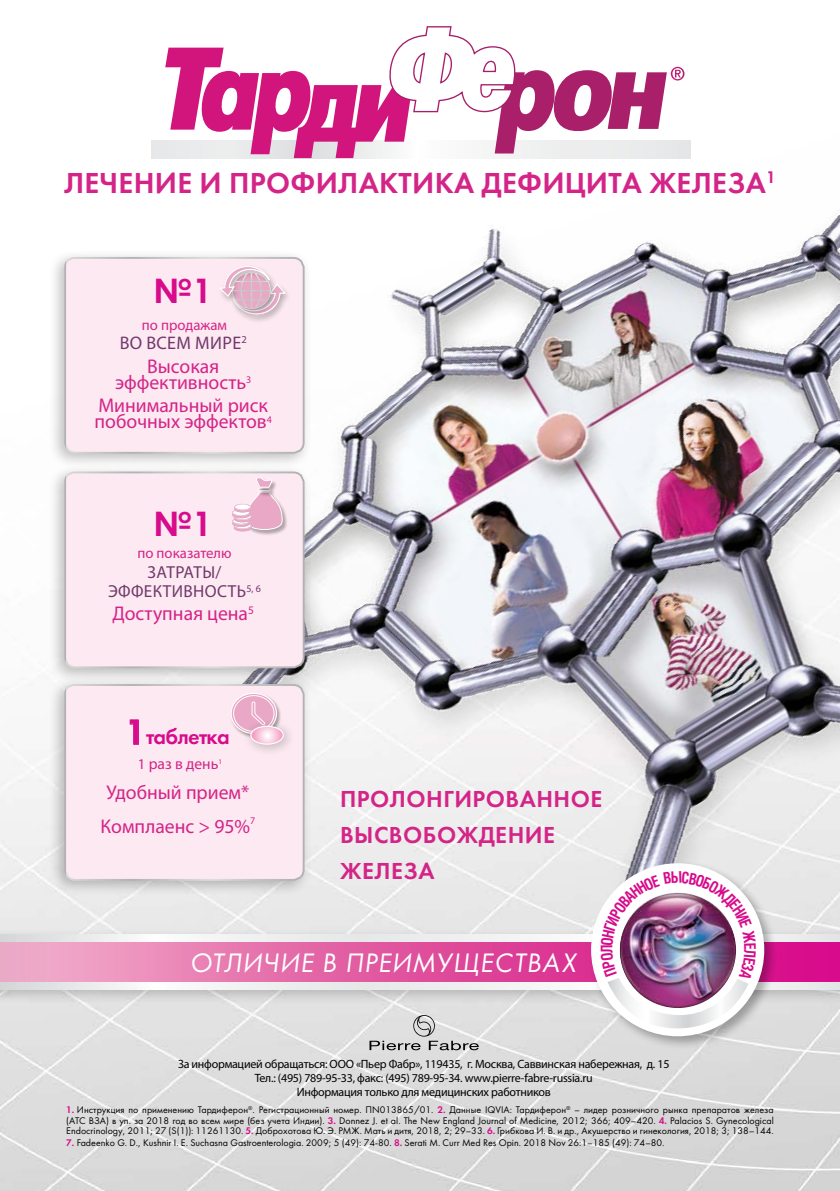
<style>
.page{position:relative;width:840px;height:1191px;background:#fff}
.page>*{position:absolute;margin:0;border:0;box-sizing:border-box;transform-origin:0 0}
.t1{font:36.4px "Futura Demi";color:#d70b8c}
.t2{font:30px "Futura Demi";letter-spacing:.01em;color:#d42488}
.t3{font:italic 27.8px "Futura";letter-spacing:.025em;color:#fff}
.t4{font:24px/36px "Futura Demi";letter-spacing:.02em;color:#d42488}
.t5{font:22.4px "Futura Demi";letter-spacing:-.03em;color:#d70b8c}
.t6{font:19.8px/16.4px "Myriad Pro";color:#d42488;text-align:center}
.t7{font:18.2px "Myriad Pro";letter-spacing:.02em;color:#70396c}
.t8{font:17.4px/19.6px "Myriad Pro";letter-spacing:.065em;color:#70396c;text-align:center}
.t9{font:15.8px "Myriad Pro";color:#d42488}
.t10{font:15px "Myriad Pro";color:#d42488}
.t11{font:12px "Myriad Pro";letter-spacing:-.02em;color:#000}
.t12{font:10.2px "Myriad Pro";color:#d42488}
.t13{font:10px/10.2px "Futura";color:#000;text-align:justify}
.t14{font:7px "Myriad Pro";color:#d42488}
.s1{font-size:36.4px}
.s2{font-size:15px}
.s3{font-family:"Futura Demi";color:#d70b8c}
</style>
<div class="page">
<img style="left:0;top:742px;width:839px;height:449px">
<img style="left:25px;top:71px;width:814px;height:1065px">
<div style="left:151px;top:141px;width:539px;height:17px;background:#e7e8e9"></div>
<svg style="left:369px;top:1015px;width:109px;height:35px;background:#c9c9c9"></svg>
<div style="left:0;top:927px;width:839px;height:78px;background:#000;opacity:.2"></div>
<svg style="left:0;top:935px;width:839px;height:54px"></svg>
<svg style="left:0;top:942px;width:839px;height:39px;background:#e364a8"></svg>
<div style="left:588px;top:861px;width:189px;height:189px;background:#000;opacity:.3"></div>
<div style="left:590px;top:863px;width:173px;height:173px;background:#fff;border-radius:50%"></div>
<div style="left:48px;top:249px;width:264px;height:221px;background:#000;opacity:.25"></div>
<svg style="left:63px;top:256px;width:242px;height:199px;background:#fae7ee"></svg>
<div style="left:48px;top:463px;width:264px;height:221px;background:#000;opacity:.25"></div>
<svg style="left:63px;top:470px;width:242px;height:199px;background:#f8e5ed"></svg>
<div style="left:48px;top:676px;width:264px;height:221px;background:#000;opacity:.25"></div>
<div style="left:63px;top:683px;width:242px;height:198px;background:#fde9f1"></div>
<svg style="left:129px;top:719px;width:10px;height:26px"></svg>
<div style="left:229px;top:282px;width:63px;height:41px;background:#000;opacity:.28"></div>
<div style="left:229px;top:272px;width:47px;height:46px;background:#000;opacity:.28"></div>
<div style="left:216px;top:265px;width:60px;height:40px;background:#fde9f1"></div>
<svg style="left:219px;top:265px;width:66px;height:50px"></svg>
<div style="left:230px;top:692px;width:51px;height:46px;background:#000;opacity:.32"></div>
<svg style="left:231px;top:693px;width:45px;height:40px"></svg>
<div style="left:230px;top:692px;width:47px;height:42px;border:1px solid #fff;border-radius:50%"></div>
<div style="left:233px;top:695px;width:41px;height:36px;background:#e8a8c6;border-radius:50%"></div>
<div style="left:233px;top:695px;width:41px;height:37px;border:1px solid #fff;border-radius:50%"></div>
<div style="left:242px;top:717px;width:54px;height:40px;background:#000;opacity:.2"></div>
<svg style="left:251px;top:701px;width:32px;height:43px"></svg>
<div style="left:250px;top:725px;width:34px;height:19px;border:1px solid #fff;border-radius:50%"></div>
<div style="left:246px;top:492px;width:41px;height:43px;background:#000;opacity:.3"></div>
<svg style="left:232px;top:476px;width:50px;height:56px;background:#edc9d9"></svg>
<svg style="left:165px;top:26px;width:519px;height:132px"></svg>
<img style="left:600px;top:871px;width:155px;height:157px">
<h2 class="t2" style="left:64px;top:164px;width:713px">Лечение и профилактика дефицита жел еза <sup>1</sup></h2>
<h1 class="t1" style="left:153px;top:268px;width:61px">№1</h1>
<h3 class="t10" style="left:142px;top:315px;width:87px">по продажам</h3>
<h3 class="t7" style="left:120px;top:332px;width:128px">Во всем мире<sup>2</sup></h3>
<h3 class="t6" style="left:115px;top:357px;width:138px">Высокая эффективность<sup>3</sup></h3>
<h3 class="t6" style="left:94px;top:397px;width:179px;text-align:left">Минимальный риск побочных эффектов<sup>4</sup></h3>
<h1 class="t1" style="left:153px;top:501px;width:61px">№1</h1>
<h3 class="t10" style="left:137px;top:543px;width:96px">по показателю</h3>
<h3 class="t8" style="left:108px;top:561px;width:154px">Затраты/<br>Эффективность<sup>5,</sup> <sup>6</sup></h3>
<h3 class="t6" style="left:112px;top:605px;width:143px">Доступная цена<sup>5</sup></h3>
<h3 class="t5" style="left:125px;top:723px;width:106px"><span class="s1">1</span>таблетка</h3>
<h3 class="t9" style="left:138px;top:754px;width:82px"><span class="s2">1</span> раз в день</h3>
<p class="t14" style="left:218px;top:757px;width:5px">1</p>
<h3 class="t6" style="left:101px;top:774px;width:151px;line-height:34.4px">Удобный прием*<br>Комплаенс &gt; 95%</h3>
<p class="t12" style="left:250px;top:814px;width:7px">7</p>
<h3 class="t4" style="left:340px;top:781px;width:263px">пролонгированное высвобождение жел еза</h3>
<h3 class="t3" style="left:190px;top:946px;width:387px">ОТЛИЧИЕ в преимуществах</h3>
<p class="t11" style="left:178px;top:1057px;width:161px">За информацией обращаться: ООО</p>
<p class="t11" style="left:356px;top:1057px;width:315px">«Пьер Фабр», 119435, г. Москва, Саввинская набережная, д. 15</p>
<p class="t11" style="left:255px;top:1071px;width:339px">Тел.: (495) 789-95-33, факс: (495) 789-95-34. www.pierre-fabre-russia.ru</p>
<p class="t11" style="left:296px;top:1085px;width:255px">Информация только для медицинских работников</p>
<p class="t13" style="left:66px;top:1105px;width:708px"><span class="s3">1.</span> Инструкция по применению Тардиферон<sup>®</sup>. Регистрационный номер. ПN013865/01. <span class="s3">2.</span> Данные IQVIA: Тардиферон<sup>®</sup> – лидер розничного рынка препаратов железа (АТС ВЗА) в уп. за 2018 год во всем мире (без учета Индии). <span class="s3">3.</span> Donnez J. et al. The New England Journal of Medicine, 2012; 366; 409–420. <span class="s3">4.</span> Palacios S. Gynecological Endocrinology, 2011; 27 (S(1)): 11261130. <span class="s3">5.</span> Доброхотова Ю. Э. РМЖ. Мать и дитя, 2018, 2; 29–33. <span class="s3">6.</span> Грибкова И. В. и др., Акушерство и гинекология, 2018; 3; 138–144.</p>
<p class="t13" style="left:66px;top:1137px;width:599px"><span class="s3">7.</span> Fadeenko G. D., Kushnir I. E. Suchasna Gastroenterologia. 2009; 5 (49): 74-80. <span class="s3">8.</span> Serati M. Curr Med Res Opin. 2018 Nov 26:1–185 (49): 74–80.</p>
</div>
